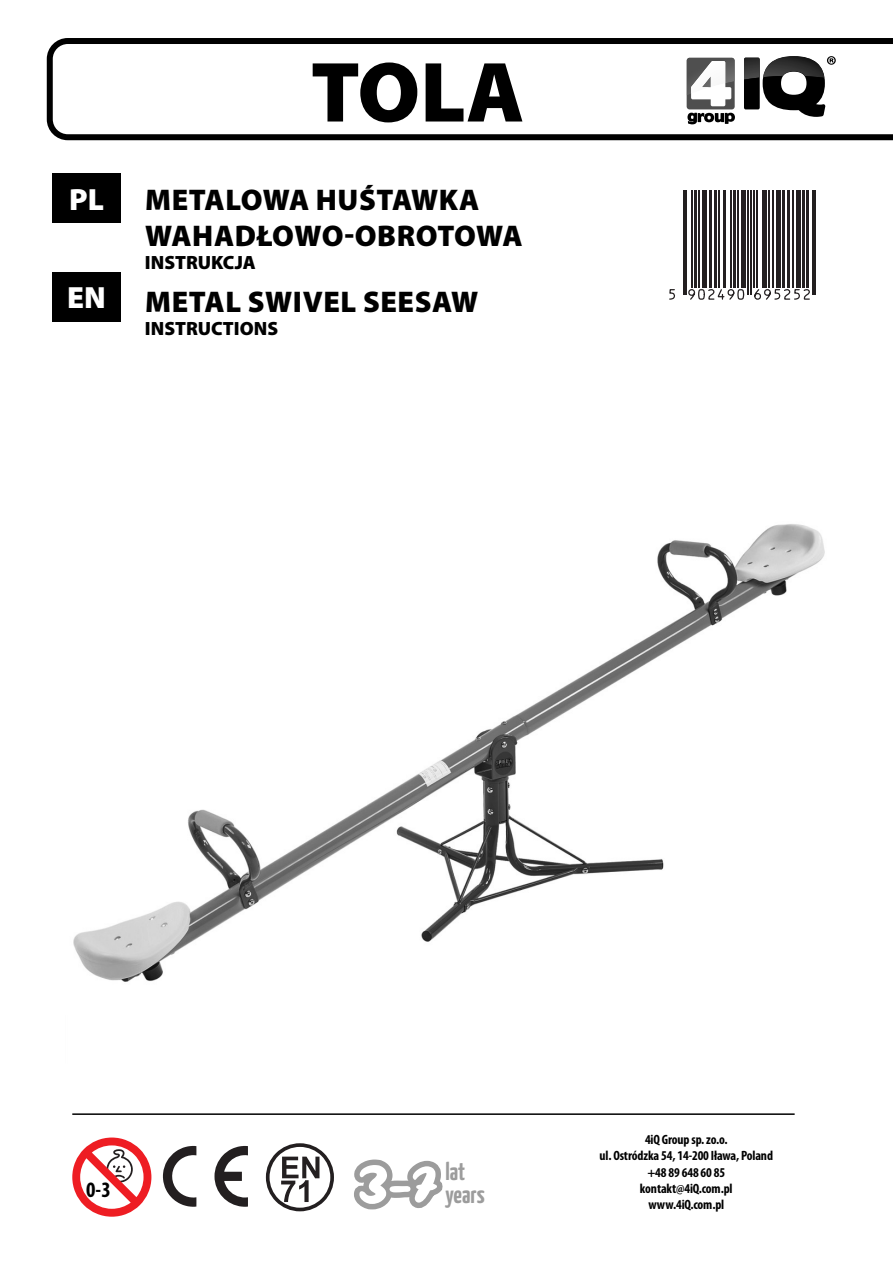
<style>
.page{position:relative;width:893px;height:1263px;background:#fff}
.page>*{position:absolute;margin:0;border:0;box-sizing:border-box;transform-origin:0 0}
.t1{font:900 86.1px "Myriad Pro";color:#000}
.t2{font:900 30.75px "Myriad Pro";color:#fff}
.t3{font:900 30px/36px "Myriad Pro";letter-spacing:.02em;color:#000}
.t4{font:700 24.9px/22.6px "Yanone Kaffeesatz";color:#9c9c9c}
.t5{font:700 condensed 22.05px "Myriad Pro";color:#000}
.t6{font:900 19.2px "Myriad Pro";color:#000}
.t7{font:700 condensed 13.5px/16.2px "Myriad Pro";letter-spacing:-.01em;color:#000;text-align:center}
.s1{font-family:"Oh My Baby";font-weight:400;font-size:54.15px}
.s2{font-family:"Oh My Baby";font-weight:400;font-size:54.15px;color:#fff}
</style>
<div class="page">
<img style="left:73px;top:524px;width:752px;height:659px">
<svg style="left:47px;top:38px;width:846px;height:102px"></svg>
<div style="left:687px;top:58px;width:48px;height:51px;background:#4e4e4e;border-radius:3px"></div>
<svg style="left:691px;top:96px;width:40px;height:10px"></svg>
<svg style="left:687px;top:113px;width:48px;height:11px"></svg>
<img style="left:687px;top:58px;width:48px;height:38px">
<img style="left:691px;top:61px;width:34px;height:33px">
<svg style="left:744px;top:56px;width:92px;height:61px"></svg>
<div style="left:52px;top:173px;width:69px;height:50px;background:#000"></div>
<div style="left:52px;top:272px;width:69px;height:49px;background:#000"></div>
<svg style="left:684px;top:190px;width:131px;height:105px"></svg>
<hr style="left:683px;top:190px;width:1px;height:105px;background:#231f20">
<hr style="left:686px;top:190px;width:1px;height:105px;background:#231f20">
<hr style="left:691px;top:190px;width:2px;height:98px;background:#231f20">
<hr style="left:694px;top:190px;width:3px;height:98px;background:#231f20">
<hr style="left:698px;top:190px;width:2px;height:98px;background:#231f20">
<div style="left:702px;top:190px;width:5px;height:98px;background:#231f20"></div>
<hr style="left:709px;top:190px;width:3px;height:98px;background:#231f20">
<hr style="left:714px;top:190px;width:2px;height:98px;background:#231f20">
<hr style="left:718px;top:190px;width:1px;height:98px;background:#231f20">
<hr style="left:723px;top:190px;width:3px;height:98px;background:#231f20">
<hr style="left:730px;top:190px;width:2px;height:98px;background:#231f20">
<hr style="left:733px;top:190px;width:3px;height:98px;background:#231f20">
<hr style="left:738px;top:190px;width:1px;height:98px;background:#231f20">
<hr style="left:742px;top:190px;width:4px;height:98px;background:#231f20">
<hr style="left:747px;top:190px;width:2px;height:105px;background:#231f20">
<hr style="left:750px;top:190px;width:2px;height:105px;background:#231f20">
<hr style="left:753px;top:190px;width:1px;height:98px;background:#231f20">
<hr style="left:756px;top:190px;width:1px;height:98px;background:#231f20">
<hr style="left:763px;top:190px;width:4px;height:98px;background:#231f20">
<hr style="left:768px;top:190px;width:2px;height:98px;background:#231f20">
<hr style="left:773px;top:190px;width:1px;height:98px;background:#231f20">
<hr style="left:777px;top:190px;width:4px;height:98px;background:#231f20">
<hr style="left:782px;top:190px;width:3px;height:98px;background:#231f20">
<hr style="left:787px;top:190px;width:2px;height:98px;background:#231f20">
<hr style="left:792px;top:190px;width:2px;height:98px;background:#231f20">
<div style="left:796px;top:190px;width:5px;height:98px;background:#231f20"></div>
<hr style="left:802px;top:190px;width:3px;height:98px;background:#231f20">
<hr style="left:806px;top:190px;width:3px;height:98px;background:#231f20">
<hr style="left:812px;top:190px;width:1px;height:105px;background:#231f20">
<hr style="left:815px;top:190px;width:1px;height:105px;background:#231f20">
<svg style="left:669px;top:289px;width:6px;height:11px"></svg>
<svg style="left:688px;top:288px;width:57px;height:12px"></svg>
<svg style="left:754px;top:288px;width:56px;height:12px"></svg>
<hr style="left:72px;top:1113px;width:723px;height:2px;background:#000">
<svg style="left:214px;top:1146px;width:34px;height:61px"></svg>
<svg style="left:163px;top:1146px;width:33px;height:61px"></svg>
<svg style="left:266px;top:1143px;width:68px;height:68px"></svg>
<svg style="left:72px;top:1137px;width:79px;height:80px"></svg>
<h2 class="t2" style="left:69px;top:187px;width:36px">PL</h2>
<h2 class="t2" style="left:67px;top:286px;width:40px">EN</h2>
<h1 class="t1" style="left:311px;top:60px;width:215px">TOLA</h1>
<h3 class="t3" style="left:145px;top:184px;width:379px">METALOWA HUŚTAWKA<br>WAHADŁOWO-OBROTOWA</h3>
<h3 class="t6" style="left:145px;top:255px;width:113px">INSTRUKCJA</h3>
<h3 class="t3" style="left:145px;top:286px;width:335px">METAL SWIVEL SEESAW</h3>
<h3 class="t6" style="left:145px;top:321px;width:135px">INSTRUCTIONS</h3>
<h3 class="t5" style="left:86px;top:1181px;width:26px">0-3</h3>
<h3 class="t4" style="left:445px;top:1162px;width:41px;text-indent:-85px"><span class="s1">3</span><span class="s2">-7</span> lat years</h3>
<p class="t7" style="left:600px;top:1133px;width:175px">4iQ Group sp. zo.o.<br>ul. Ostródzka 54, 14-200 Iława, Poland +48 89 648 60 85 kontakt@4iQ.com.pl<br>www.4iQ.com.pl</p>
</div>
